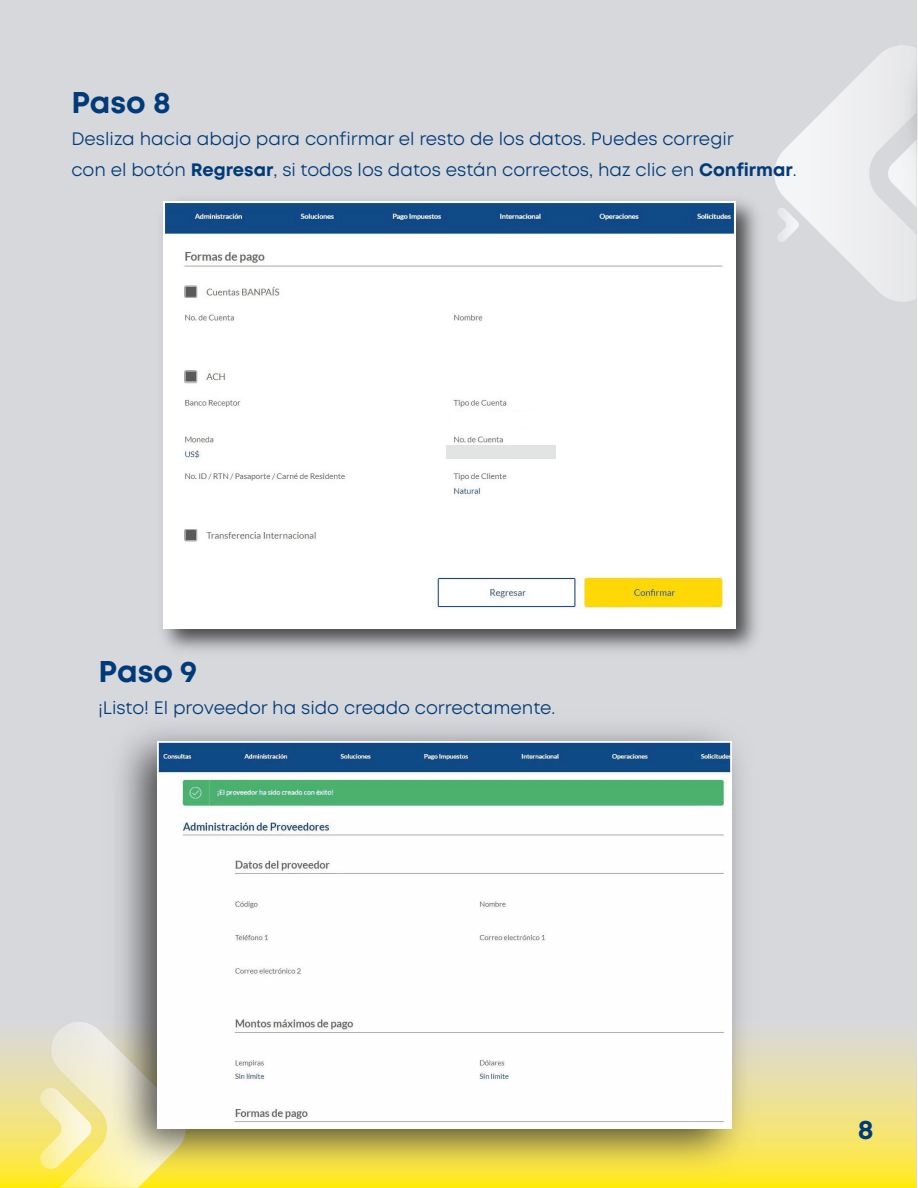
<style>
.page{position:relative;width:918px;height:1188px;background:#fff}
.page>*{position:absolute;margin:0;border:0;box-sizing:border-box;transform-origin:0 0}
.t1{font:700 30px "Mont";color:#003a78}
.t2{font:700 27px "Mont";color:#003a78}
.t3{font:18px/32px "Mont";color:#003a78}
.s1{font-weight:700}
</style>
<div class="page">
<div style="left:0;top:0;width:917px;height:1188px;background:#d7d8dc"></div>
<svg style="left:0;top:1034px;width:915px;height:154px;background:#efe280"></svg>
<svg style="left:39px;top:1022px;width:56px;height:165px;background:#f1e9a9"></svg>
<svg style="left:774px;top:49px;width:142px;height:253px"></svg>
<img style="left:887px;top:45px;width:31px;height:150px">
<img style="left:95px;top:729px;width:671px;height:458px">
<img style="left:157px;top:742px;width:574px;height:386px">
<img style="left:163px;top:200px;width:594px;height:451px">
<img style="left:163px;top:201px;width:572px;height:427px">
<div style="left:449px;top:323px;width:113px;height:20px;background:#fff"></div>
<div style="left:176px;top:324px;width:111px;height:17px;background:#fff"></div>
<div style="left:450px;top:412px;width:110px;height:15px;background:#fff"></div>
<div style="left:446px;top:445px;width:109px;height:13px;background:#e2e4e4"></div>
<h1 class="t1" style="left:71px;top:83px;width:101px">Paso 8</h1>
<p class="t3" style="left:71px;top:122px;width:727px">Desliza hacia abajo para confirmar el resto de los datos. Puedes corregir<br>con el botón <span class="s1">Regresar</span>, si todos los datos están correctos, haz clic en <span class="s1">Confirmar</span>.</p>
<h1 class="t1" style="left:99px;top:652px;width:100px">Paso 9</h1>
<p class="t3" style="left:99px;top:692px;width:458px">¡Listo! El proveedor ha sido creado correctamente.</p>
<h2 class="t2" style="left:858px;top:1112px;width:17px">8</h2>
</div>
